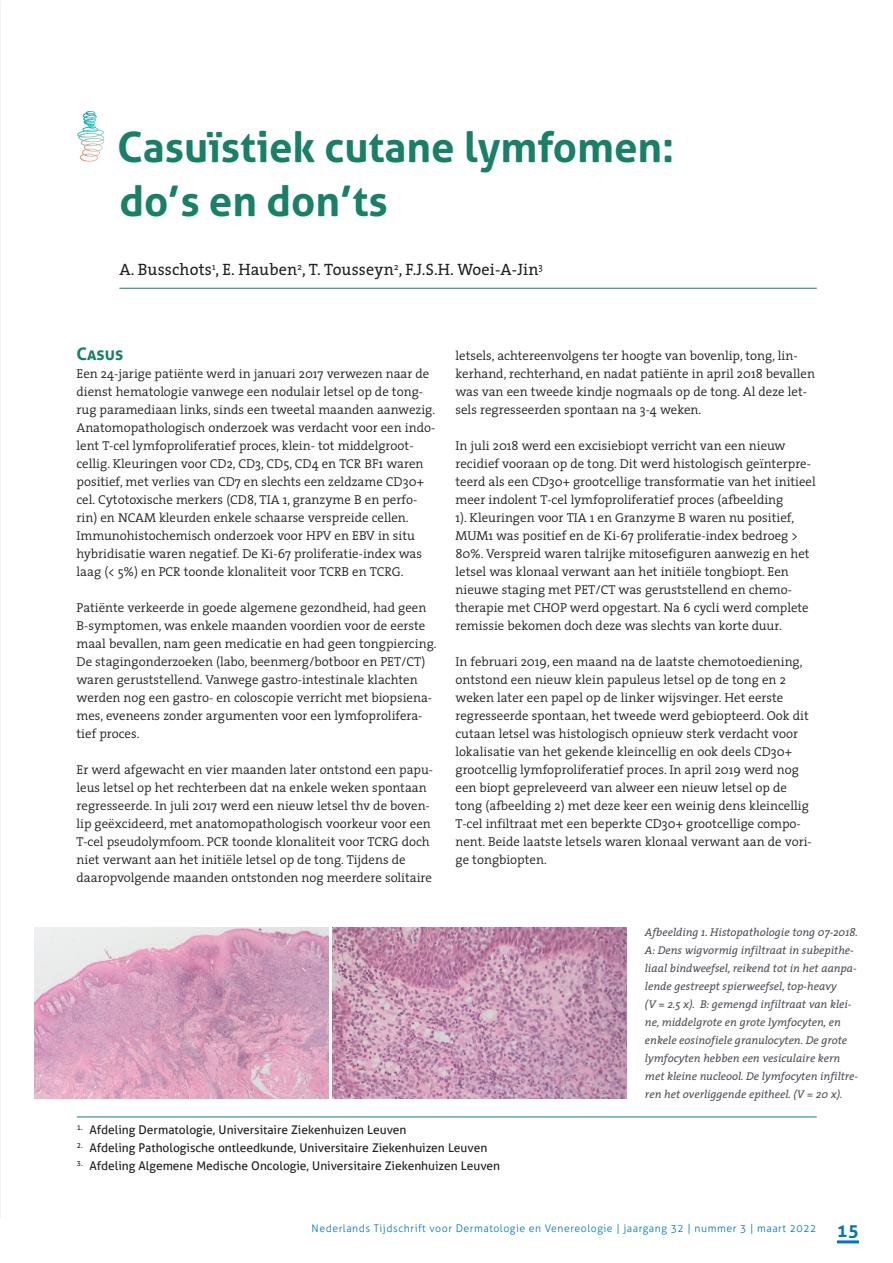
<style>
.page{position:relative;width:893px;height:1263px;background:#fff}
.page>*{position:absolute;margin:0;border:0;box-sizing:border-box;transform-origin:0 0}
.KOP-_Aller_-_28_35{font:700 42px/54px "Aller";color:#178066}
.t1{font:700 18px "Aller";color:#0075bf}
.TUSSENKOP_1-Aller_TH{font:700 17.25px "Aller";color:#178066}
.AUTEUR{font:16.5px "The Serif";letter-spacing:.01em;color:#231f20}
.PLATTE_TEKS{font:300 12.9px/18px "The Serif";color:#231f20}
.affiliatie{font:12px "Aller";color:#231f20}
.affiliatie_-_1e_rege{font:12px "Aller";color:#231f20}
.Bijschrift_kopie{font:italic 11.25px/18px "The Serif";color:#4d5056}
.t2{font:300 10.5px "Aller";letter-spacing:.05em;color:#0075bf}
</style>
<div class="page">
<hr style="left:837px;top:1240px;width:22px;height:3px;background:#0075bf">
<hr style="left:119px;top:288px;width:698px;height:1px;background:#178066">
<svg style="left:77px;top:111px;width:27px;height:51px"></svg>
<hr style="left:77px;top:1117px;width:740px;height:1px;background:#178066">
<img style="left:34px;top:927px;width:294px;height:171px">
<img style="left:333px;top:927px;width:294px;height:171px">
<hr style="left:0;top:0;width:1px;height:1218px;background:#ebf6f8">
<p class="KOP-_Aller_-_28_35" style="left:117px;top:120px;width:559px">Casuïstiek cutane lymfomen: do’s en don’ts</p>
<p class="AUTEUR" style="left:119px;top:256px;width:425px">A. Busschots<sup>1</sup>, E. Hauben<sup>2</sup>, T. Tousseyn<sup>2</sup>, F.J.S.H. Woei-A-Jin<sup>3</sup></p>
<p class="TUSSENKOP_1-Aller_TH" style="left:77px;top:343px;width:48px">Casus</p>
<p class="PLATTE_TEKS" style="left:77px;top:364px;width:360px">Een 24-jarige patiënte werd in januari 2017 verwezen naar de dienst hematologie vanwege een nodulair letsel op de tong&shy;rug paramediaan links, sinds een tweetal maanden aanwezig.<br>Anatomopathologisch onderzoek was verdacht voor een indo&shy;lent T-cel lymfoproliferatief proces, klein- tot middelgroot&shy;cellig. Kleuringen voor CD2, CD3, CD5, CD4 en TCR BF1 waren positief, met verlies van CD7 en slechts een zeldzame CD30+ cel. Cytotoxische merkers (CD8, TIA 1, granzyme B en perfo&shy;rin) en NCAM kleurden enkele schaarse verspreide cellen.<br>Immunohistochemisch onderzoek voor HPV en EBV in situ hybridisatie waren negatief. De Ki-67 proliferatie-index was laag (&lt; 5%) en PCR toonde klonaliteit voor TCRB en TCRG.</p>
<p class="PLATTE_TEKS" style="left:77px;top:598px;width:362px">Patiënte verkeerde in goede algemene gezondheid, had geen B-symptomen, was enkele maanden voordien voor de eerste maal bevallen, nam geen medicatie en had geen tongpiercing.<br>De stagingonderzoeken (labo, beenmerg/botboor en PET/CT) waren geruststellend. Vanwege gastro-intestinale klachten werden nog een gastro- en coloscopie verricht met biopsiena&shy;mes, eveneens zonder argumenten voor een lymfoprolifera&shy;tief proces.</p>
<p class="PLATTE_TEKS" style="left:77px;top:760px;width:358px">Er werd afgewacht en vier maanden later ontstond een papu&shy;leus letsel op het rechterbeen dat na enkele weken spontaan regresseerde. In juli 2017 werd een nieuw letsel thv de boven&shy;lip geëxcideerd, met anatomopathologisch voorkeur voor een T-cel pseudolymfoom. PCR toonde klonaliteit voor TCRG doch niet verwant aan het initiële letsel op de tong. Tijdens de daaropvolgende maanden ontstonden nog meerdere solitaire</p>
<p class="PLATTE_TEKS" style="left:455px;top:346px;width:361px">letsels, achtereenvolgens ter hoogte van bovenlip, tong, lin&shy;kerhand, rechterhand, en nadat patiënte in april 2018 bevallen was van een tweede kindje nogmaals op de tong. Al deze let&shy;sels regresseerden spontaan na 3-4 weken.</p>
<p class="PLATTE_TEKS" style="left:455px;top:436px;width:362px">In juli 2018 werd een excisiebiopt verricht van een nieuw recidief vooraan op de tong. Dit werd histologisch geïnterpre&shy;teerd als een CD30+ grootcellige transformatie van het initieel meer indolent T-cel lymfoproliferatief proces (afbeelding<br>1). Kleuringen voor TIA 1 en Granzyme B waren nu positief, MUM1 was positief en de Ki-67 proliferatie-index bedroeg &gt; 80%. Verspreid waren talrijke mitosefiguren aanwezig en het letsel was klonaal verwant aan het initiële tongbiopt. Een nieuwe staging met PET/CT was geruststellend en chemo&shy;therapie met CHOP werd opgestart. Na 6 cycli werd complete remissie bekomen doch deze was slechts van korte duur.</p>
<p class="PLATTE_TEKS" style="left:455px;top:652px;width:358px">In februari 2019, een maand na de laatste chemotoediening, ontstond een nieuw klein papuleus letsel op de tong en 2 weken later een papel op de linker wijsvinger. Het eerste regresseerde spontaan, het tweede werd gebiopteerd. Ook dit cutaan letsel was histologisch opnieuw sterk verdacht voor lokalisatie van het gekende kleincellig en ook deels CD30+ grootcellig lymfoproliferatief proces. In april 2019 werd nog een biopt gepreleveerd van alweer een nieuw letsel op de tong (afbeelding 2) met deze keer een weinig dens kleincellig T-cel infiltraat met een beperkte CD30+ grootcellige compo&shy;nent. Beide laatste letsels waren klonaal verwant aan de vori&shy;ge tongbiopten.</p>
<p class="Bijschrift_kopie" style="left:645px;top:923px;width:215px">Afbeelding 1. Histopathologie tong 07-2018.<br>A: Dens wigvormig infiltraat in subepithe&shy;liaal bindweefsel, reikend tot in het aanpa&shy;lende gestreept spierweefsel, top-heavy<br>(V = 2.5 x). B: gemengd infiltraat van klei&shy;ne, middelgrote en grote lymfocyten, en enkele eosinofiele granulocyten. De grote lymfocyten hebben een vesiculaire kern met kleine nucleool. De lymfocyten infiltre&shy;ren het overliggende epitheel. (V = 20 x).</p>
<p class="affiliatie_-_1e_rege" style="left:77px;top:1122px;width:331px"><sup>1.</sup> Afdeling Dermatologie, Universitaire Ziekenhuizen Leuven</p>
<p class="affiliatie" style="left:77px;top:1140px;width:412px"><sup>2.</sup> Afdeling Pathologische ontleedkunde, Universitaire Ziekenhuizen Leuven</p>
<p class="affiliatie" style="left:77px;top:1158px;width:425px"><sup>3.</sup> Afdeling Algemene Medische Oncologie, Universitaire Ziekenhuizen Leuven</p>
<p class="t2" style="left:312px;top:1222px;width:506px">Nederlands Tijdschrift voor Dermatologie en Venereologie | jaargang 32 | nummer 3 | maart 2022</p>
<h2 class="t1" style="left:837px;top:1220px;width:24px">15</h2>
</div>
